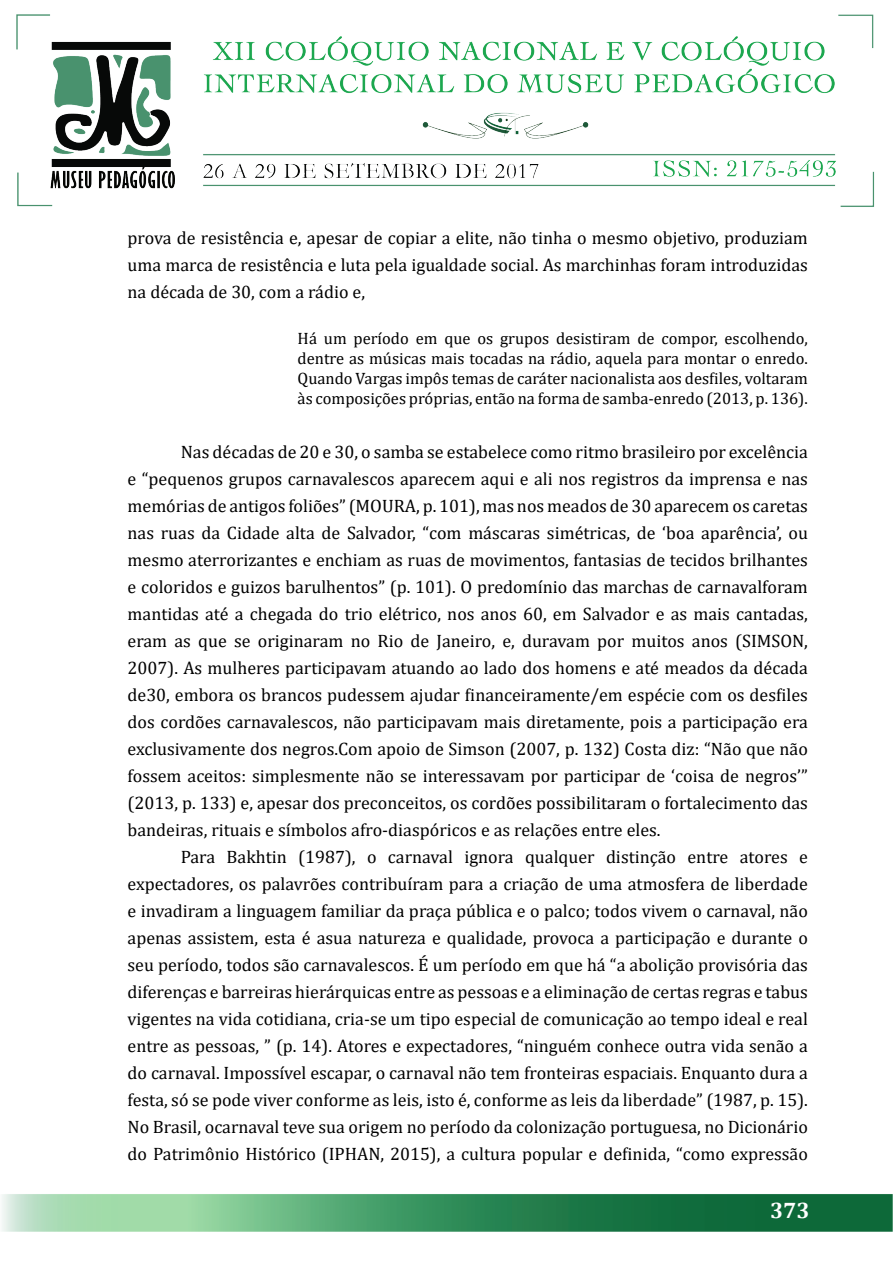
<style>
.page{position:relative;width:893px;height:1263px;background:#fff}
.page>*{position:absolute;margin:0;border:0;box-sizing:border-box;transform-origin:0 0}
.t1{font:700 22.5px "Cambria";color:#fff}
.t2{font:18px/27px "Cambria";color:#000;text-align:justify}
.t3{font:16.5px/19.8px "Cambria";color:#000;text-align:justify}
</style>
<div class="page">
<img style="left:2px;top:14px;width:890px;height:1218px">
<p class="t2" style="left:128px;top:224px;width:682px">prova de resistência e, apesar de copiar a elite, não tinha o mesmo objetivo, produziam uma marca de resistência e luta pela igualdade social. As marchinhas foram introduzidas na década de 30, com a rádio e,</p>
<p class="t3" style="left:298px;top:329px;width:512px">Há um período em que os grupos desistiram de compor, escolhendo, dentre as músicas mais tocadas na rádio, aquela para montar o enredo.<br>Quando Vargas impôs temas de caráter nacionalista aos desfiles, voltaram às composições próprias, então na forma de samba-enredo (2013, p. 136).</p>
<p class="t2" style="left:128px;top:438px;width:682px;text-indent:53px">Nas décadas de 20 e 30, o samba se estabelece como ritmo brasileiro por excelência e “pequenos grupos carnavalescos aparecem aqui e ali nos registros da imprensa e nas memórias de antigos foliões” (MOURA, p. 101), mas nos meados de 30 aparecem os caretas nas ruas da Cidade alta de Salvador, “com máscaras simétricas, de ‘boa aparência’, ou mesmo aterrorizantes e enchiam as ruas de movimentos, fantasias de tecidos brilhantes e coloridos e guizos barulhentos” (p. 101). O predomínio das marchas de carnavalforam mantidas até a chegada do trio elétrico, nos anos 60, em Salvador e as mais cantadas, eram as que se originaram no Rio de Janeiro, e, duravam por muitos anos (SIMSON, 2007). As mulheres participavam atuando ao lado dos homens e até meados da década de30, embora os brancos pudessem ajudar financeiramente/em espécie com os desfiles dos cordões carnavalescos, não participavam mais diretamente, pois a participação era exclusivamente dos negros.Com apoio de Simson (2007, p. 132) Costa diz: “Não que não fossem aceitos: simplesmente não se interessavam por participar de ‘coisa de negros’” (2013, p. 133) e, apesar dos preconceitos, os cordões possibilitaram o fortalecimento das bandeiras, rituais e símbolos afro-diaspóricos e as relações entre eles.</p>
<p class="t2" style="left:128px;top:843px;width:682px;text-indent:53px">Para Bakhtin (1987), o carnaval ignora qualquer distinção entre atores e expectadores, os palavrões contribuíram para a criação de uma atmosfera de liberdade e invadiram a linguagem familiar da praça pública e o palco; todos vivem o carnaval, não apenas assistem, esta é asua natureza e qualidade, provoca a participação e durante o seu período, todos são carnavalescos. É um período em que há “a abolição provisória das diferenças e barreiras hierárquicas entre as pessoas e a eliminação de certas regras e tabus vigentes na vida cotidiana, cria-se um tipo especial de comunicação ao tempo ideal e real entre as pessoas, ” (p. 14). Atores e expectadores, “ninguém conhece outra vida senão a do carnaval. Impossível escapar, o carnaval não tem fronteiras espaciais. Enquanto dura a festa, só se pode viver conforme as leis, isto é, conforme as leis da liberdade” (1987, p. 15).<br>No Brasil, ocarnaval teve sua origem no período da colonização portuguesa, no Dicionário do Patrimônio Histórico (IPHAN, 2015), a cultura popular e definida, “como expressão</p>
<p class="t1" style="left:770px;top:1195px;width:41px">373</p>
</div>
